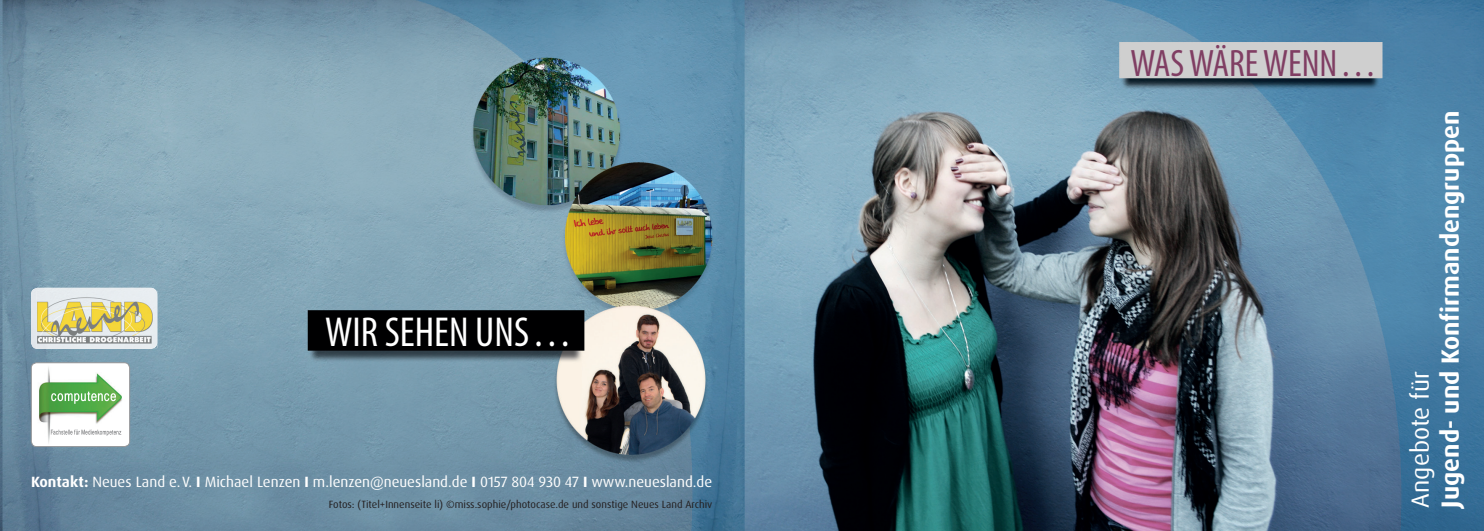
<style>
.page{position:relative;width:1484px;height:531px;background:#fff}
.page>*{position:absolute;margin:0;border:0;box-sizing:border-box;transform-origin:0 0}
.t1{font:condensed 42px "Myriad Pro";color:#fff}
.t2{font:condensed 38.32px "Myriad Pro";color:#803e63}
.t3{font:700 24.85px "Dax OT";color:#fff}
.t4{font:24.85px "Dax OT";color:#fff}
.t5{font:14.88px "Dax OT";color:#fff}
.t6{font:10.5px "Dax OT";color:#231f20}
.s1{font-weight:700}
</style>
<div class="page">
<img style="left:0;top:0;width:1483px;height:531px">
<img style="left:31px;top:288px;width:125px;height:61px">
<img style="left:37px;top:291px;width:120px;height:57px">
<img style="left:31px;top:363px;width:99px;height:83px">
<div style="left:31px;top:362px;width:99px;height:85px;border:1px solid #939598;border-radius:5px"></div>
<svg style="left:51px;top:391px;width:65px;height:13px"></svg>
<svg style="left:51px;top:429px;width:70px;height:7px"></svg>
<h1 class="t1" style="left:325px;top:306px;width:246px">WIR SEHEN UNS . . .</h1>
<p class="t5" style="left:31px;top:472px;width:682px"><span class="s1">Kontakt:</span> Neues Land e. V. <span class="s1">I</span> Michael Lenzen <span class="s1">I</span> m.lenzen@neuesland.de <span class="s1">I</span> 0157 804 930 47 <span class="s1">I</span> www.neuesland.de</p>
<p class="t6" style="left:329px;top:498px;width:385px">Fotos: (Titel+Innenseite li) ©miss.sophie/photocase.de und sonstige Neues Land Archiv</p>
<h2 class="t2" style="left:1130px;top:40px;width:245px">WAS WÄRE WENN . . .</h2>
<h3 class="t3" style="left:1434px;top:507px;width:398px;rotate:-90deg">Jugend- und Konfirmandengruppen</h3>
<h3 class="t4" style="left:1404px;top:507px;width:138px;rotate:-90deg">Angebote für</h3>
</div>
